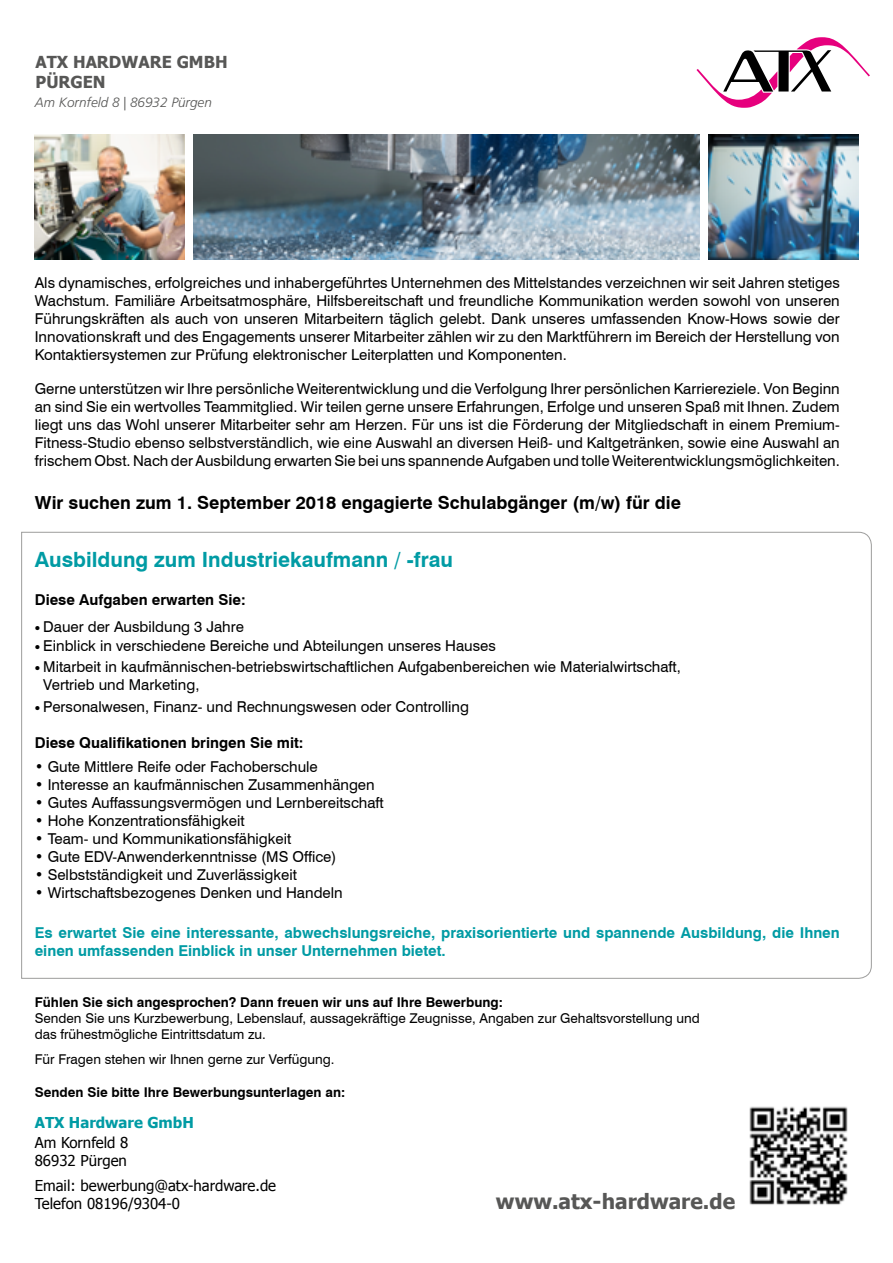
<style>
.page{position:relative;width:893px;height:1263px;background:#fff}
.page>*{position:absolute;margin:0;border:0;box-sizing:border-box;transform-origin:0 0}
.t1{font:700 21px "Swiss 721 BT";color:#009ba4}
.t2{font:700 21px "Tahoma";color:#575756}
.t3{font:700 18px "Swiss 721 BT";color:#000}
.t4{font:700 16.5px/19.8px "Tahoma";color:#575756}
.t5{font:15px/18px "Swiss 721 BT";color:#000;text-align:justify}
.t6{font:700 15px/18px "Swiss 721 BT";color:#009ba4}
.t7{font:15px/18px "Tahoma";color:#000}
.t8{font:700 15px "Swiss 721 BT";color:#000}
.t9{font:700 15px "Tahoma";color:#009ba4}
.t10{font:13.5px/16.2px "Swiss 721 BT";color:#000}
.t11{font:700 13.5px "Swiss 721 BT";color:#000}
.t12{font:italic 300 13.5px "Frutiger LT Std";color:#575756}
.s1{font-family:"Tahoma";font-size:12px}
</style>
<div class="page">
<svg style="left:21px;top:531px;width:851px;height:448px"></svg>
<img style="left:749px;top:1106px;width:99px;height:99px">
<img style="left:193px;top:134px;width:506px;height:125px">
<img style="left:35px;top:134px;width:150px;height:125px">
<svg style="left:696px;top:37px;width:174px;height:71px"></svg>
<img style="left:708px;top:134px;width:150px;height:125px">
<p class="t4" style="left:36px;top:51px;width:194px">ATX HARDWARE GMBH<br>PÜRGEN</p>
<p class="t12" style="left:35px;top:95px;width:179px">Am Kornfeld 8 | 86932 Pürgen</p>
<p class="t5" style="left:35px;top:274px;width:807px">Als dynamisches, erfolgreiches und inhabergeführtes Unternehmen des Mittelstandes verzeichnen wir seit Jahren stetiges Wachstum. Familiäre Arbeitsatmosphäre, Hilfsbereitschaft und freundliche Kommunikation werden sowohl von unseren Führungskräften als auch von unseren Mitarbeitern täglich gelebt. Dank unseres umfassenden Know-Hows sowie der Innovationskraft und des Engagements unserer Mitarbeiter zählen wir zu den Marktführern im Bereich der Herstellung von Kontaktiersystemen zur Prüfung elektronischer Leiterplatten und Komponenten.</p>
<p class="t5" style="left:35px;top:379px;width:807px">Gerne unterstützen wir Ihre persönliche Weiterentwicklung und die Verfolgung Ihrer persönlichen Karriereziele. Von Beginn an sind Sie ein wertvolles Teammitglied. Wir teilen gerne unsere Erfahrungen, Erfolge und unseren Spaß mit Ihnen. Zudem liegt uns das Wohl unserer Mitarbeiter sehr am Herzen. Für uns ist die Förderung der Mitgliedschaft in einem Premium-Fitness-Studio ebenso selbstverständlich, wie eine Auswahl an diversen Heiß- und Kaltgetränken, sowie eine Auswahl an frischem Obst. Nach der Ausbildung erwarten Sie bei uns spannende Aufgaben und tolle Weiterentwicklungsmöglichkeiten.</p>
<p class="t3" style="left:35px;top:491px;width:648px">Wir suchen zum 1. September 2018 engagierte Schulabgänger (m/w) für die</p>
<h1 class="t1" style="left:35px;top:546px;width:420px">Ausbildung zum Industriekaufmann / -frau</h1>
<p class="t8" style="left:35px;top:591px;width:212px">Diese Aufgaben erwarten Sie:</p>
<p class="t5" style="left:35px;top:618px;width:211px"><span class="s1">•</span> Dauer der Ausbildung 3 Jahre</p>
<p class="t5" style="left:35px;top:636px;width:463px"><span class="s1">•</span> Einblick in verschiedene Bereiche und Abteilungen unseres Hauses</p>
<p class="t5" style="left:43px;top:657px;width:639px;text-indent:-9px"><span class="s1">•</span> Mitarbeit in kaufmännischen-betriebswirtschaftlichen Aufgabenbereichen wie Materialwirtschaft,<br>Vertrieb und Marketing,</p>
<p class="t5" style="left:35px;top:697px;width:436px"><span class="s1">•</span> Personalwesen, Finanz- und Rechnungswesen oder Controlling</p>
<p class="t8" style="left:35px;top:733px;width:270px">Diese Qualifikationen bringen Sie mit:</p>
<p class="t5" style="left:35px;top:758px;width:285px">• Gute Mittlere Reife oder Fachoberschule</p>
<p class="t5" style="left:35px;top:776px;width:341px">• Interesse an kaufmännischen Zusammenhängen</p>
<p class="t5" style="left:35px;top:794px;width:351px">• Gutes Auffassungsvermögen und Lernbereitschaft</p>
<p class="t5" style="left:35px;top:812px;width:211px">• Hohe Konzentrationsfähigkeit</p>
<p class="t5" style="left:35px;top:830px;width:258px">• Team- und Kommunikationsfähigkeit</p>
<p class="t5" style="left:35px;top:848px;width:303px">• Gute EDV-Anwenderkenntnisse (MS Office)</p>
<p class="t5" style="left:35px;top:866px;width:264px">• Selbstständigkeit und Zuverlässigkeit</p>
<p class="t5" style="left:35px;top:884px;width:309px">• Wirtschaftsbezogenes Denken und Handeln</p>
<p class="t6" style="left:35px;top:924px;width:806px">Es erwartet Sie eine interessante, abwechslungsreiche, praxisorientierte und spannende Ausbildung, die Ihnen einen umfassenden Einblick in unser Unternehmen bietet.</p>
<p class="t11" style="left:35px;top:994px;width:470px">Fühlen Sie sich angesprochen? Dann freuen wir uns auf Ihre Bewerbung:</p>
<p class="t10" style="left:35px;top:1010px;width:666px">Senden Sie uns Kurzbewerbung, Lebenslauf, aussagekräftige Zeugnisse, Angaben zur Gehaltsvorstellung und das frühestmögliche Eintrittsdatum zu.</p>
<p class="t10" style="left:35px;top:1051px;width:301px">Für Fragen stehen wir Ihnen gerne zur Verfügung.</p>
<p class="t11" style="left:35px;top:1084px;width:312px">Senden Sie bitte Ihre Bewerbungsunterlagen an:</p>
<p class="t9" style="left:35px;top:1112px;width:161px">ATX Hardware GmbH</p>
<p class="t7" style="left:35px;top:1133px;width:95px">Am Kornfeld 8<br>86932 Pürgen</p>
<p class="t7" style="left:35px;top:1176px;width:243px">Email: bewerbung@atx-hardware.de<br>Telefon 08196/9304-0</p>
<h1 class="t2" style="left:496px;top:1186px;width:241px">www.atx-hardware.de</h1>
</div>
